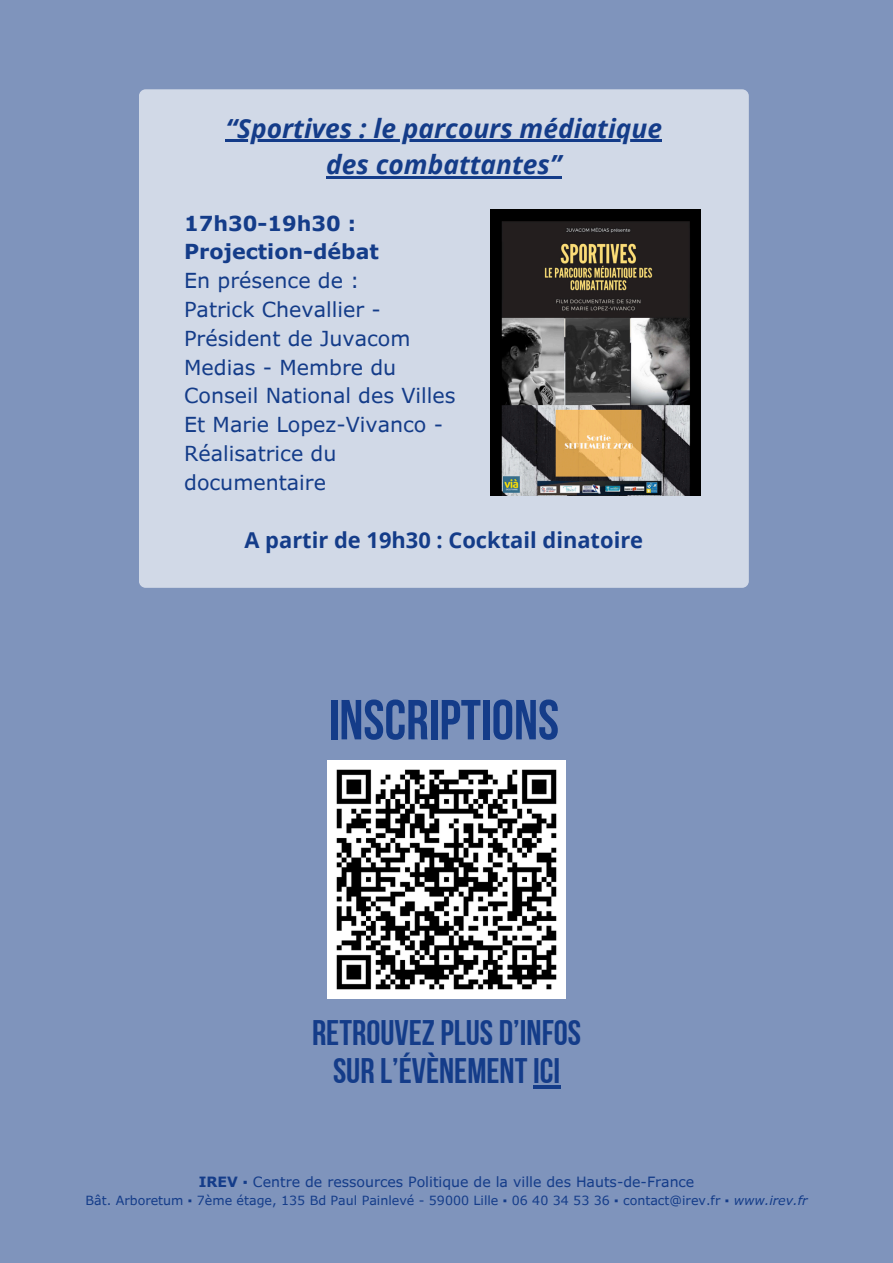
<style>
.page{position:relative;width:893px;height:1263px;background:#7f94bc}
.page>*{position:absolute;margin:0;border:0;box-sizing:border-box;transform-origin:0 0}
.t1{font:56.32px "Bebas Neue Cyrillic";color:#143c89}
.t2{font:35.47px/37.9px "Bebas Neue Cyrillic";color:#143c89;text-align:center}
.t3{font:italic 700 26.33px/36.7px "Open Sans";color:#143c89;text-align:center}
.t4{font:700 21.9px "Open Sans";color:#143c89}
.t5{font:20.62px/28.8px "Verdana Pro";color:#143c89}
.t6{font:14.1px "Verdana Pro";color:#143c89}
.t7{font:12.6px "Verdana Pro";color:#143c89}
.s1{font-weight:700}
.s2{font-style:italic}
</style>
<div class="page">
<div style="left:139px;top:89px;width:609px;height:499px;background:#d1d9e7;border-radius:7px"></div>
<img style="left:490px;top:210px;width:211px;height:285px">
<hr style="left:226px;top:139px;width:436px;height:3px;background:#143c89">
<hr style="left:326px;top:176px;width:235px;height:2px;background:#143c89">
<img style="left:327px;top:760px;width:239px;height:238px">
<hr style="left:533px;top:1085px;width:27px;height:3px;background:#143c89">
<p class="t3" style="left:226px;top:109px;width:438px">“Sportives : le parcours médiatique des combattantes”</p>
<h1 class="t5" style="left:184px;top:208px;width:273px"><span class="s1">17h30-19h30 :<br>Projection-débat<br></span>En présence de :<br>Patrick Chevallier -<br>Président de Juvacom<br>Medias - Membre du<br>Conseil National des Villes<br>Et Marie Lopez-Vivanco -<br>Réalisatrice du documentaire</h1>
<h4 class="t4" style="left:244px;top:524px;width:400px">A partir de 19h30 : Cocktail dinatoire</h4>
<p class="t1" style="left:329px;top:697px;width:232px">INSCRIPTIONS</p>
<p class="t2" style="left:312px;top:1017px;width:271px">RETROUVEZPLUS D’INFOS<br>SUR L’ÉVÈNEMENT ICI</p>
<h5 class="t6" style="left:199px;top:1173px;width:497px"><span class="s1">IREV</span> ▪ Centre de ressources Politique de la ville des Hauts-de-France</h5>
<p class="t7" style="left:86px;top:1193px;width:723px">Bât. Arboretum ▪ 7ème étage, 135 Bd Paul Painlevé - 59000 Lille ▪ 06 40 34 53 36 ▪ contact@irev.fr ▪ <span class="s2">www.irev.fr</span></p>
</div>
